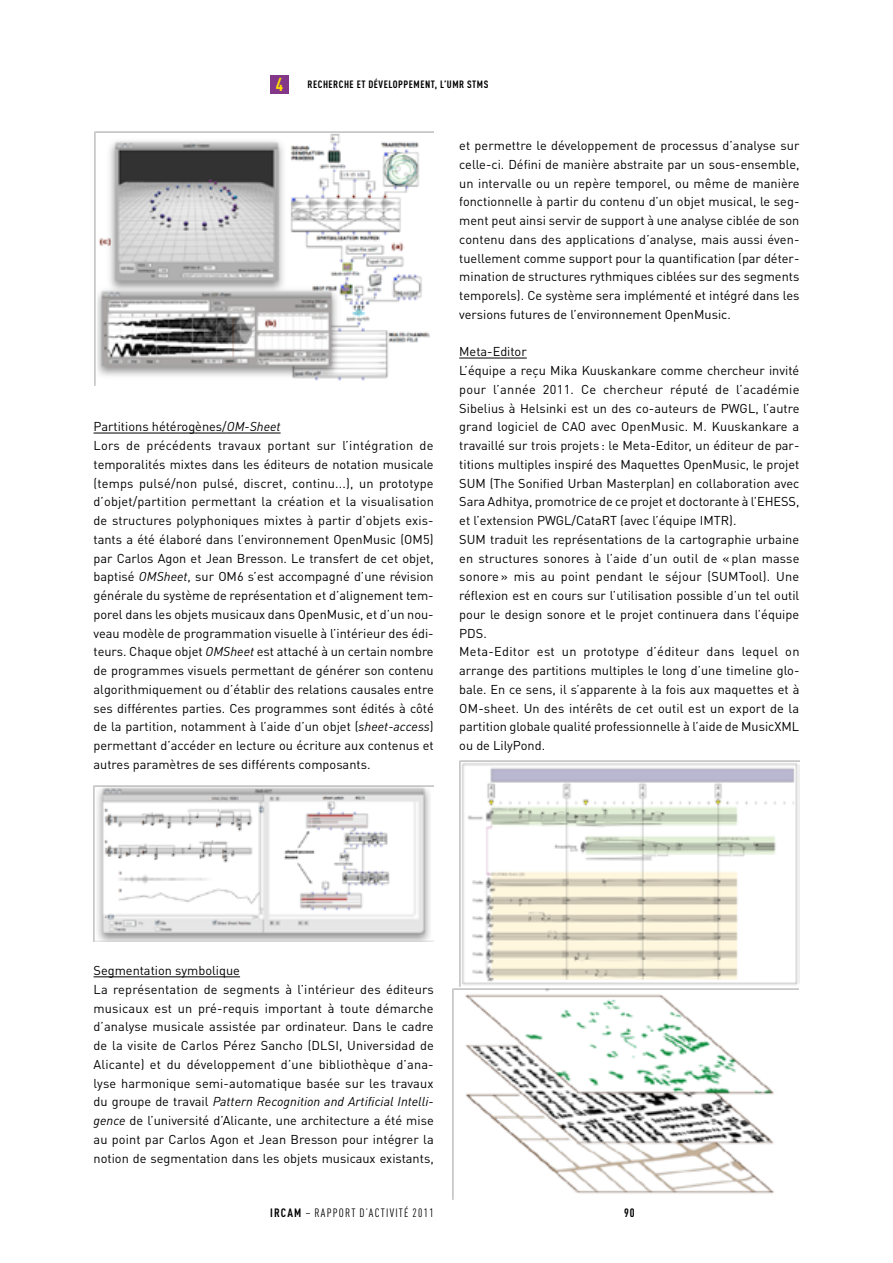
<style>
.page{position:relative;width:893px;height:1263px;background:#fff}
.page>*{position:absolute;margin:0;border:0;box-sizing:border-box;transform-origin:0 0}
.t1{font:700 18.45px "DIN Cond";color:#fd0}
.RA-Normal{font:12.75px/18.8px "DIN Pro";color:#000;text-align:justify}
.RA-Titre_5{font:12.75px "DIN Pro";color:#000}
.t2{font:12px "DIN Cond";letter-spacing:.105em;color:#000}
.t3{font:700 12px "DIN Cond";color:#000}
.t4{font:700 10.5px "DIN Cond";letter-spacing:.05em;color:#000}
.s1{font-family:"DIN";font-style:italic}
.s2{font-weight:700}
</style>
<div class="page">
<div style="left:270px;top:75px;width:19px;height:19px;background:#823788"></div>
<hr style="left:94px;top:433px;width:133px;height:1px;background:#000">
<hr style="left:227px;top:433px;width:54px;height:1px;background:#000">
<hr style="left:94px;top:976px;width:146px;height:1px;background:#000">
<img style="left:94px;top:132px;width:339px;height:253px">
<img style="left:94px;top:785px;width:339px;height:156px">
<hr style="left:459px;top:358px;width:68px;height:1px;background:#000">
<img style="left:460px;top:760px;width:339px;height:226px">
<img style="left:453px;top:988px;width:346px;height:211px">
<h1 class="t1" style="left:276px;top:73px;width:9px">4</h1>
<p class="t4" style="left:308px;top:78px;width:182px">RECHERCHE ET DÉVELOPPEMENT, L’UMR STMS</p>
<p class="RA-Titre_5" style="left:94px;top:418px;width:189px">Partitions hétérogènes/<span class="s1">OM-Sheet</span></p>
<p class="RA-Normal" style="left:94px;top:435px;width:342px">Lors de précédents travaux portant sur l’intégration de temporalités mixtes dans les éditeurs de notation musicale (temps pulsé/non pulsé, discret, continu...), un prototype d’objet/partition permettant la création et la visualisation de structures polyphoniques mixtes à partir d’objets exis&shy;tants a été élaboré dans l’environnement OpenMusic (OM5) par Carlos Agon et Jean Bresson. Le transfert de cet objet, baptisé <span class="s1">OMSheet</span>, sur OM6 s’est accompagné d’une révision générale du système de représentation et d’alignement tem&shy;porel dans les objets musicaux dans OpenMusic, et d’un nou&shy;veau modèle de programmation visuelle à l’intérieur des édi&shy;teurs. Chaque objet <span class="s1">OMSheet</span> est attaché à un certain nombre de programmes visuels permettant de générer son contenu algorithmiquement ou d’établir des relations causales entre ses différentes parties. Ces programmes sont édités à côté de la partition, notamment à l’aide d’un objet (<span class="s1">sheet-access</span>) permettant d’accéder en lecture ou écriture aux contenus et autres paramètres de ses différents composants.</p>
<p class="RA-Normal" style="left:459px;top:135px;width:342px">et permettre le développement de processus d’analyse sur celle-ci. Défini de manière abstraite par un sous-ensemble, un intervalle ou un repère temporel, ou même de manière fonctionnelle à partir du contenu d’un objet musical, le seg&shy;ment peut ainsi servir de support à une analyse ciblée de son contenu dans des applications d’analyse, mais aussi éven&shy;tuellement comme support pour la quantification (par déter&shy;mination de structures rythmiques ciblées sur des segments temporels). Ce système sera implémenté et intégré dans les versions futures de l’environnement OpenMusic.</p>
<p class="RA-Titre_5" style="left:459px;top:343px;width:69px">Meta-Editor</p>
<p class="RA-Normal" style="left:459px;top:360px;width:342px">L’équipe a reçu Mika Kuuskankare comme chercheur invité pour l’année 2011. Ce chercheur réputé de l’académie Sibelius à Helsinki est un des co-auteurs de PWGL, l’autre grand logiciel de CAO avec OpenMusic. M. Kuuskankare a travaillé sur trois projets : le Meta-Editor, un éditeur de par&shy;titions multiples inspiré des Maquettes OpenMusic, le projet SUM (The Sonified Urban Masterplan) en collaboration avec Sara Adhitya, promotrice de ce projet et doctorante à l’EHESS, et l’extension PWGL/CataRT (avec l’équipe IMTR).</p>
<p class="RA-Normal" style="left:459px;top:529px;width:342px">SUM traduit les représentations de la cartographie urbaine en structures sonores à l’aide d’un outil de « plan masse sonore » mis au point pendant le séjour (SUMTool). Une réflexion est en cours sur l’utilisation possible d’un tel outil pour le design sonore et le projet continuera dans l’équipe PDS.</p>
<p class="RA-Normal" style="left:459px;top:642px;width:342px">Meta-Editor est un prototype d’éditeur dans lequel on arrange des partitions multiples le long d’une timeline glo&shy;bale. En ce sens, il s’apparente à la fois aux maquettes et à OM-sheet. Un des intérêts de cet outil est un export de la partition globale qualité professionnelle à l’aide de MusicXML ou de LilyPond.</p>
<p class="RA-Titre_5" style="left:94px;top:962px;width:148px">Segmentation symbolique</p>
<p class="RA-Normal" style="left:94px;top:979px;width:342px">La représentation de segments à l’intérieur des éditeurs musicaux est un pré-requis important à toute démarche d’analyse musicale assistée par ordinateur. Dans le cadre de la visite de Carlos Pérez Sancho (DLSI, Universidad de Alicante) et du développement d’une bibliothèque d’ana&shy;lyse harmonique semi-automatique basée sur les travaux du groupe de travail <span class="s1">Pattern Recognition and Artificial Intelli&shy;gence</span> de l’université d’Alicante, une architecture a été mise au point par Carlos Agon et Jean Bresson pour intégrer la notion de segmentation dans les objets musicaux existants,</p>
<p class="t2" style="left:270px;top:1206px;width:165px"><span class="s2">IRCAM</span> – RAPPORT D’ACTIVITÉ 2011</p>
<p class="t3" style="left:624px;top:1206px;width:12px">90</p>
</div>
